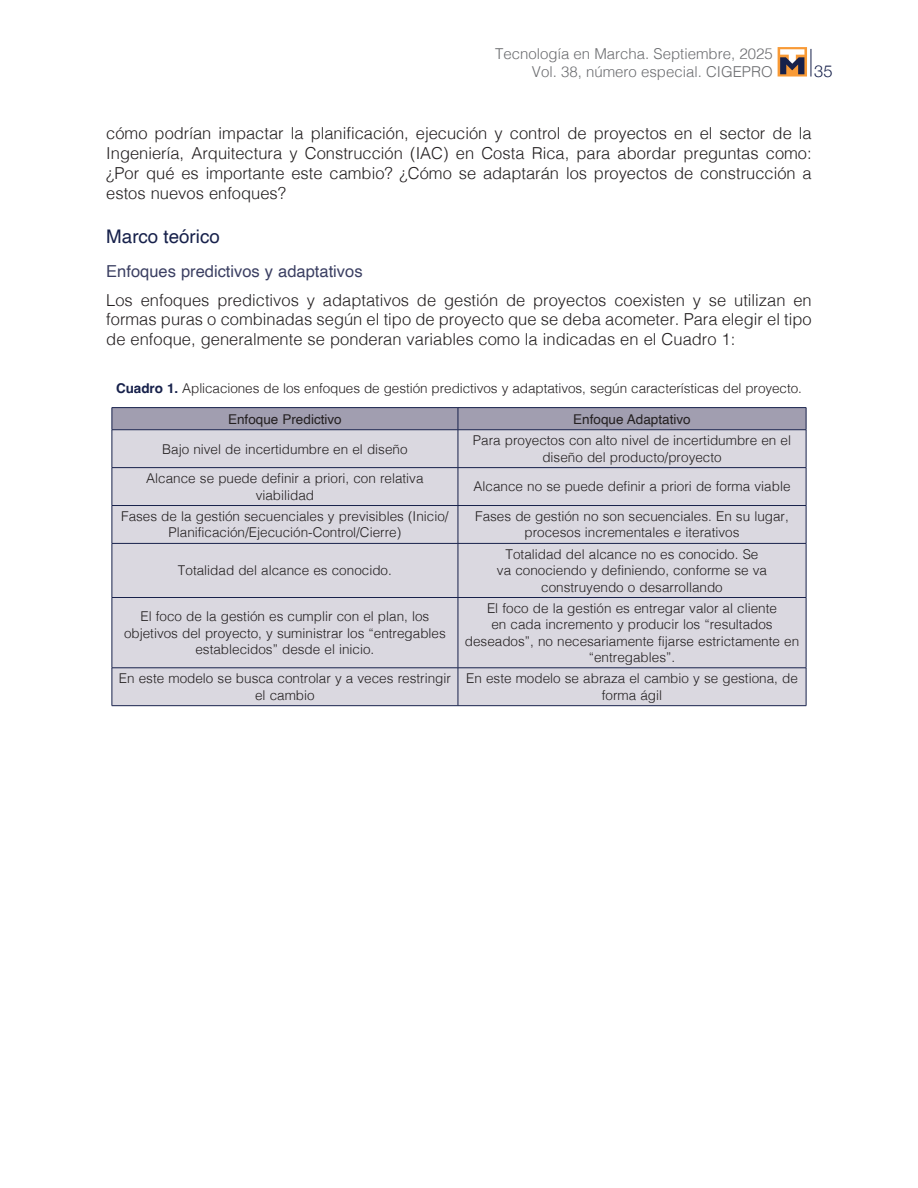
<style>
.page{position:relative;width:918px;height:1188px;background:#fff}
.page>*{position:absolute;margin:0;border:0;box-sizing:border-box;transform-origin:0 0}
.t1{font:18.75px "Helvetica";color:#17214b}
.t2{font:300 16.5px/19.8px "Helvetica";color:#231f20;text-align:justify}
.t3{font:16.5px "Helvetica";color:#3b3f62}
.t4{font:300 16.5px "Helvetica Neue";color:#17214b}
.t5{font:300 15px/18px "Helvetica";color:#6c6d70;text-align:right}
.t6{font:300 13.5px/16.2px "Helvetica";color:#231f20;text-align:center}
.t7{font:13.5px "Helvetica";color:#231f20}
.s1{font-weight:700;color:#17214b}
</style>
<div class="page">
<svg style="left:811px;top:49px;width:1px;height:28px"></svg>
<svg style="left:778px;top:47px;width:29px;height:30px"></svg>
<svg style="left:780px;top:49px;width:24px;height:25px"></svg>
<div style="left:113px;top:430px;width:693px;height:275px;background:#dad8e0"></div>
<hr style="left:112px;top:407px;width:346px;height:1px;background:#17214b">
<hr style="left:458px;top:407px;width:348px;height:1px;background:#17214b">
<div style="left:112px;top:408px;width:695px;height:22px;background:#a19eb0"></div>
<hr style="left:112px;top:429px;width:346px;height:1px;background:#17214b">
<hr style="left:112px;top:430px;width:1px;height:37px;background:#17214b">
<hr style="left:458px;top:429px;width:348px;height:1px;background:#17214b">
<hr style="left:458px;top:430px;width:1px;height:37px;background:#17214b">
<hr style="left:806px;top:430px;width:1px;height:37px;background:#17214b">
<hr style="left:112px;top:467px;width:346px;height:1px;background:#17214b">
<hr style="left:112px;top:468px;width:1px;height:37px;background:#17214b">
<hr style="left:458px;top:467px;width:348px;height:1px;background:#17214b">
<hr style="left:458px;top:468px;width:1px;height:37px;background:#17214b">
<hr style="left:806px;top:468px;width:1px;height:37px;background:#17214b">
<hr style="left:112px;top:505px;width:346px;height:1px;background:#17214b">
<hr style="left:112px;top:506px;width:1px;height:37px;background:#17214b">
<hr style="left:458px;top:505px;width:348px;height:1px;background:#17214b">
<hr style="left:458px;top:506px;width:1px;height:37px;background:#17214b">
<hr style="left:806px;top:506px;width:1px;height:37px;background:#17214b">
<hr style="left:112px;top:543px;width:346px;height:1px;background:#17214b">
<hr style="left:112px;top:544px;width:1px;height:53px;background:#17214b">
<hr style="left:458px;top:543px;width:348px;height:1px;background:#17214b">
<hr style="left:458px;top:544px;width:1px;height:53px;background:#17214b">
<hr style="left:806px;top:544px;width:1px;height:53px;background:#17214b">
<hr style="left:112px;top:597px;width:346px;height:1px;background:#17214b">
<hr style="left:112px;top:598px;width:1px;height:70px;background:#17214b">
<hr style="left:458px;top:597px;width:348px;height:1px;background:#17214b">
<hr style="left:458px;top:598px;width:1px;height:70px;background:#17214b">
<hr style="left:806px;top:598px;width:1px;height:70px;background:#17214b">
<hr style="left:112px;top:668px;width:346px;height:1px;background:#17214b">
<hr style="left:112px;top:668px;width:1px;height:38px;background:#17214b">
<hr style="left:458px;top:668px;width:348px;height:1px;background:#17214b">
<hr style="left:458px;top:668px;width:1px;height:38px;background:#17214b">
<hr style="left:806px;top:668px;width:1px;height:38px;background:#17214b">
<hr style="left:112px;top:705px;width:346px;height:1px;background:#17214b">
<hr style="left:458px;top:705px;width:348px;height:1px;background:#17214b">
<p class="t5" style="left:495px;top:43px;width:279px">Tecnología en Marcha. Septiembre, 2025<br>Vol. 38, número especial. CIGEPRO</p>
<p class="t4" style="left:814px;top:57px;width:20px">35</p>
<p class="t2" style="left:106px;top:122px;width:707px">cómo podrían impactar la planificación, ejecución y control de proyectos en el sector de la Ingeniería, Arquitectura y Construcción (IAC) en Costa Rica, para abordar preguntas como: ¿Por qué es importante este cambio? ¿Cómo se adaptarán los proyectos de construcción a estos nuevos enfoques?</p>
<h1 class="t1" style="left:106px;top:222px;width:115px">Marco teórico</h1>
<p class="t3" style="left:106px;top:259px;width:258px">Enfoques predictivos y adaptativos</p>
<p class="t2" style="left:106px;top:289px;width:707px">Los enfoques predictivos y adaptativos de gestión de proyectos coexisten y se utilizan en formas puras o combinadas según el tipo de proyecto que se deba acometer. Para elegir el tipo de enfoque, generalmente se ponderan variables como la indicadas en el Cuadro 1:</p>
<p class="t6" style="left:116px;top:379px;width:687px"><span class="s1">Cuadro 1.</span> Aplicaciones de los enfoques de gestión predictivos y adaptativos, según características del proyecto.</p>
<p class="t7" style="left:228px;top:409px;width:115px">Enfoque Predictivo</p>
<p class="t7" style="left:573px;top:409px;width:119px">Enfoque Adaptativo</p>
<p class="t6" style="left:162px;top:440px;width:247px">Bajo nivel de incertidumbre en el diseño</p>
<p class="t6" style="left:473px;top:432px;width:320px">Para proyectos con alto nivel de incertidumbre en el diseño del producto/proyecto</p>
<p class="t6" style="left:146px;top:469px;width:279px">Alcance se puede definir a priori, con relativa viabilidad</p>
<p class="t6" style="left:474px;top:478px;width:319px">Alcance no se puede definir a priori de forma viable</p>
<p class="t6" style="left:121px;top:507px;width:329px">Fases de la gestión secuenciales y previsibles (Inicio/<br>Planificación/Ejecución-Control/Cierre)</p>
<p class="t6" style="left:475px;top:507px;width:315px">Fases de gestión no son secuenciales. En su lugar, procesos incrementales e iterativos</p>
<p class="t6" style="left:178px;top:561px;width:215px">Totalidad del alcance es conocido.</p>
<p class="t6" style="left:497px;top:545px;width:272px">Totalidad del alcance no es conocido. Se va conociendo y definiendo, conforme se va construyendo o desarrollando</p>
<p class="t6" style="left:124px;top:607px;width:323px">El foco de la gestión es cumplir con el plan, los objetivos del proyecto, y suministrar los “entregables establecidos” desde el inicio.</p>
<p class="t6" style="left:465px;top:599px;width:336px">El foco de la gestión es entregar valor al cliente<br>en cada incremento y producir los “resultados deseados”, no necesariamente fijarse estrictamente en “entregables”.</p>
<p class="t6" style="left:119px;top:670px;width:334px">En este modelo se busca controlar y a veces restringir el cambio</p>
<p class="t6" style="left:466px;top:670px;width:333px">En este modelo se abraza el cambio y se gestiona, de forma ágil</p>
</div>
